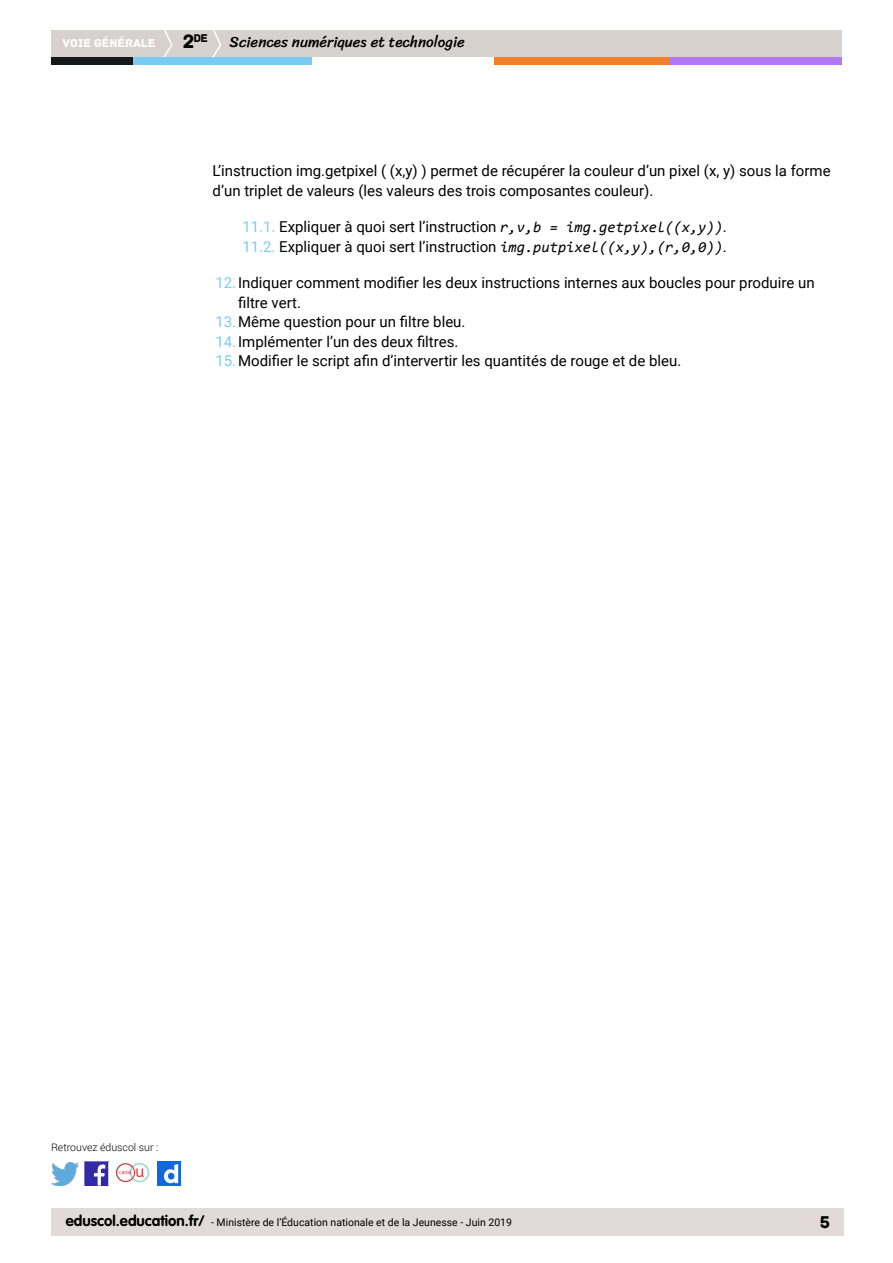
<style>
.page{position:relative;width:893px;height:1263px;background:#fff}
.page>*{position:absolute;margin:0;border:0;box-sizing:border-box;transform-origin:0 0}
.t1{font:18px "Archive";color:#000}
.t2{font:15px/19.5px "Roboto";color:#000}
.t3{font:15px "Sriracha";color:#000}
.t4{font:12px "Archive";color:#fff}
.t5{font:11.85px "Archive";color:#000}
.t6{font:10.5px "Roboto";color:#000}
.t7{font:300 10.5px "Roboto";color:#000}
.s1{font-size:20.4px}
.s2{color:#79cdf4}
.s3{font-family:"Consolas";font-style:italic}
.s4{font-family:"VAG Rounded Std";font-weight:700;font-size:15px}
</style>
<div class="page">
<div style="left:51px;top:1209px;width:792px;height:27px;background:#e1dad8"></div>
<img style="left:85px;top:1162px;width:23px;height:23px">
<img style="left:51px;top:1163px;width:28px;height:22px">
<img style="left:158px;top:1162px;width:22px;height:23px">
<img style="left:115px;top:1162px;width:35px;height:21px">
<div style="left:51px;top:57px;width:82px;height:8px;background:#141a1c"></div>
<div style="left:667px;top:57px;width:175px;height:8px;background:#b078f2"></div>
<div style="left:494px;top:57px;width:175px;height:8px;background:#f0802b"></div>
<div style="left:51px;top:30px;width:791px;height:27px;background:#d8d1ce"></div>
<svg style="left:163px;top:30px;width:10px;height:27px"></svg>
<svg style="left:212px;top:30px;width:10px;height:27px"></svg>
<div style="left:133px;top:57px;width:179px;height:8px;background:#79cdf4"></div>
<p class="t5" style="left:183px;top:31px;width:27px"><span class="s1">2</span>de</p>
<p class="t4" style="left:63px;top:36px;width:94px">VOIE GÉNÉRALE</p>
<p class="t3" style="left:230px;top:33px;width:237px">Sciences numériques et technologie</p>
<p class="t2" style="left:213px;top:160px;width:620px">L’instruction img.getpixel ( (x,y) ) permet de récupérer la couleur d’un pixel (x, y) sous la forme d’un triplet de valeurs (les valeurs des trois composantes couleur).</p>
<p class="t2" style="left:242px;top:216px;width:486px"><span class="s2">11.1.</span> Expliquer à quoi sert l’instruction <span class="s3">r,v,b = img.getpixel((x,y))</span>.<br><span class="s2">11.2.</span> Expliquer à quoi sert l’instruction <span class="s3">img.putpixel((x,y),(r,0,0))</span>.</p>
<p class="t2" style="left:238px;top:272px;width:578px;text-indent:-23px"><span class="s2">12.</span> Indiquer comment modifier les deux instructions internes aux boucles pour produire un filtre vert.</p>
<p class="t2" style="left:215px;top:311px;width:252px"><span class="s2">13.</span> Même question pour un filtre bleu.</p>
<p class="t2" style="left:215px;top:331px;width:244px"><span class="s2">14.</span> Implémenter l’un des deux filtres.</p>
<p class="t2" style="left:215px;top:350px;width:467px"><span class="s2">15.</span> Modifier le script afin d’intervertir les quantités de rouge et de bleu.</p>
<p class="t7" style="left:51px;top:1140px;width:109px">Retrouvez éduscol sur :</p>
<p class="t6" style="left:66px;top:1215px;width:448px"><span class="s4">eduscol.education.fr/</span> - Ministère de l’Éducation nationale et de la Jeunesse - Juin 2019</p>
<p class="t1" style="left:820px;top:1211px;width:12px">5</p>
</div>
